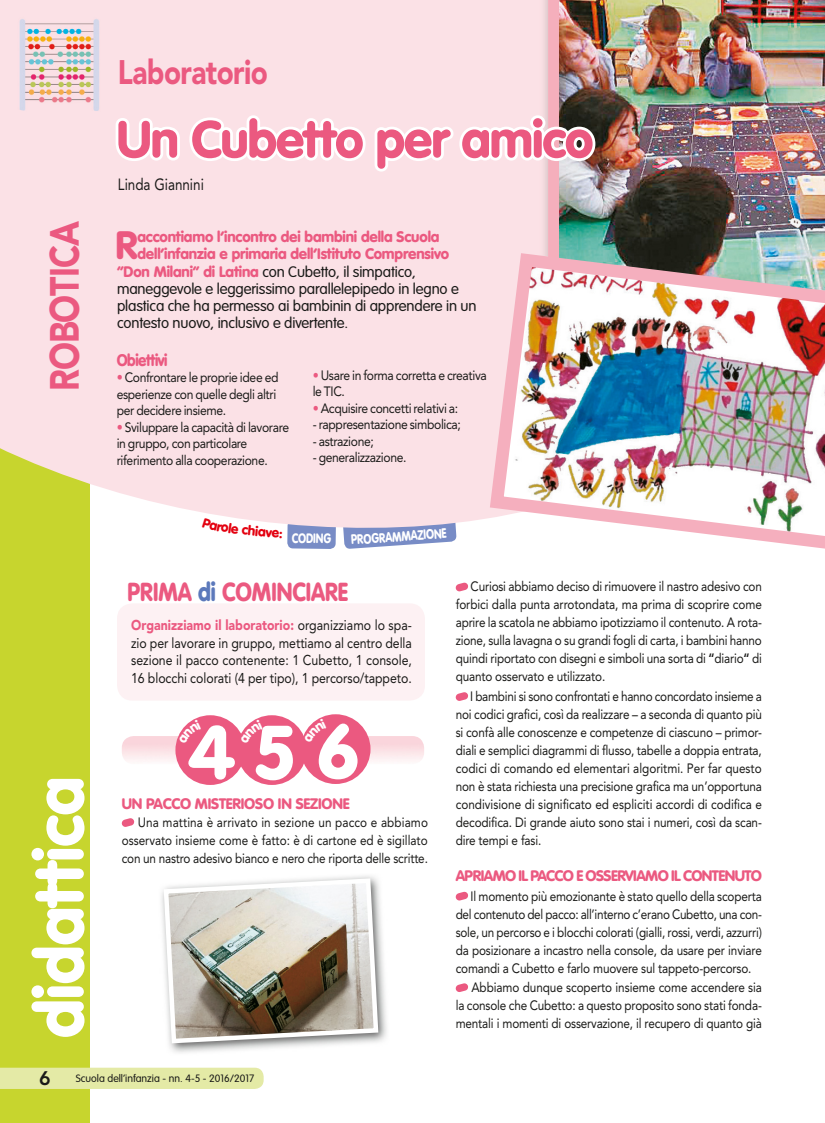
<style>
.page{position:relative;width:825px;height:1123px;background:#fff}
.page>*{position:absolute;margin:0;border:0;box-sizing:border-box;transform-origin:0 0}
.t1{font:900 75px "VAG Rounded Std";color:#fff}
.t2{font:900 67.5px "VAG Rounded Std";color:#fff}
.t3{font:900 51px "VAG Rounded Std";letter-spacing:-.02em;color:#eb5980}
.t4{font:900 40.5px "Avenir LT Std";letter-spacing:-.03em;color:#eb5980;scale:.83 1}
.t5{font:900 39px "VAG Rounded Std";color:#eb5980}
.t6{font:900 33.75px "Avenir LT Std";letter-spacing:-.02em;color:#eb5980;scale:.83 1}
.t7{font:900 25.65px "VAG Rounded Std";color:#eb5980;scale:.87 1}
.t8{font:800 19.5px "Avenir LT Std";color:#1a1a18}
.t9{font:900 16.5px "VAG Rounded Std";letter-spacing:-.03em;color:#eb5980;scale:.9 1}
.t10{font:16.2px "Avenir LT Std";color:#1a1a18;scale:.83 1}
.t11{font:300 15px "VAG Rounded Std";letter-spacing:-.01em;color:#1a1a18}
.t12{font:900 15px "VAG Rounded Std";letter-spacing:-.01em;color:#eb5980}
.t13{font:900 15px "VAG Rounded Std";letter-spacing:-.035em;color:#eb5980}
.t14{font:14.25px/17.5px "Avenir LT Std";letter-spacing:-.005em;color:#1a1a18;text-align:justify;scale:.87 1}
.t15{font:13.5px/18px "Avenir LT Std";letter-spacing:-.03em;color:#1a1a18;text-align:justify;scale:.87 1}
.t16{font:13.5px/16.5px "Avenir LT Std";letter-spacing:-.03em;color:#1a1a18;scale:.9 1}
.t17{font:900 13.5px "VAG Rounded Std";color:#fff;scale:.8 1}
.t18{font:300 10.5px "VAG Rounded Std";color:#1a1a18}
.s1{font-weight:700;color:#eb5980}
.s2{font-weight:900;color:#eb5980}
.s3{color:#eb5980}
.s4{color:#5c79bb}
.s5{font-weight:800}
</style>
<div class="page">
<div style="left:0;top:1px;width:90px;height:1122px;background:#c7d52e"></div>
<svg style="left:0;top:0;width:548px;height:549px;background:#f8e0e0"></svg>
<div style="left:117px;top:603px;width:308px;height:97px;background:#fdf1f3;border-radius:15px"></div>
<svg style="left:121px;top:818px;width:14px;height:9px"></svg>
<img style="left:122px;top:736px;width:302px;height:28px;border-radius:12px">
<svg style="left:455px;top:582px;width:13px;height:10px"></svg>
<svg style="left:455px;top:692px;width:13px;height:9px"></svg>
<svg style="left:455px;top:891px;width:13px;height:10px"></svg>
<svg style="left:455px;top:983px;width:13px;height:9px"></svg>
<img style="left:18px;top:17px;width:83px;height:94px">
<div style="left:0;top:1067px;width:264px;height:22px;background:#e4eaa6"></div>
<div style="left:175px;top:715px;width:70px;height:70px;background:#eb5980;border-radius:50%"></div>
<div style="left:237px;top:715px;width:70px;height:70px;background:#eb5980;border-radius:50%"></div>
<div style="left:301px;top:714px;width:69px;height:70px;background:#eb5980;border-radius:50%"></div>
<img style="left:169px;top:926px;width:218px;height:127px">
<svg style="left:161px;top:876px;width:220px;height:169px"></svg>
<img style="left:540px;top:0;width:8px;height:112px">
<img style="left:548px;top:0;width:277px;height:246px">
<img style="left:483px;top:246px;width:342px;height:303px">
<svg style="left:113px;top:112px;width:485px;height:62px"></svg>
<svg style="left:202px;top:517px;width:134px;height:32px"></svg>
<svg style="left:178px;top:719px;width:17px;height:18px"></svg>
<svg style="left:240px;top:719px;width:16px;height:15px"></svg>
<svg style="left:304px;top:718px;width:16px;height:17px"></svg>
<h3 class="t6" style="left:118px;top:61px;width:182px">Laboratorio</h3>
<h3 class="t3" style="left:117px;top:118px;width:478px">Un Cubetto per amico</h3>
<p class="t10" style="left:118px;top:177px;width:105px">Linda Giannini</p>
<h3 class="t4" style="left:50px;top:391px;width:206px;rotate:-90deg">ROBOTICA</h3>
<h3 class="t5" style="left:116px;top:229px;width:24px">R</h3>
<p class="t12" style="left:138px;top:230px;width:303px">accontiamo l’incontro dei bambini della Scuola</p>
<p class="t12" style="left:138px;top:248px;width:313px">dell’infanzia e primaria dell’Istituto Comprensivo</p>
<p class="t11" style="left:117px;top:265px;width:300px"><span class="s1">“</span><span class="s2">Don Milani</span><span class="s1">“</span> <span class="s2">di Latina</span> con Cubetto, il simpatico,</p>
<p class="t11" style="left:117px;top:282px;width:343px">maneggevole e leggerissimo parallelepipedo in legno e</p>
<p class="t11" style="left:117px;top:299px;width:361px">plastica che ha permesso ai bambinin di apprendere in un</p>
<p class="t11" style="left:117px;top:317px;width:233px">contesto nuovo, inclusivo e divertente.</p>
<p class="t9" style="left:117px;top:353px;width:58px">Obiettivi</p>
<p class="t16" style="left:117px;top:370px;width:181px"><span class="s3">•</span> Confrontare le proprie idee ed esperienze con quelle degli altri per decidere insieme.</p>
<p class="t16" style="left:117px;top:420px;width:193px"><span class="s3">•</span> Sviluppare la capacità di lavorare in gruppo, con particolare riferimento alla cooperazione.</p>
<p class="t16" style="left:313px;top:368px;width:195px"><span class="s3">•</span> Usare in forma corretta e creativa le TIC.</p>
<p class="t16" style="left:313px;top:401px;width:163px"><span class="s3">•</span> Acquisire concetti relativi a:</p>
<p class="t16" style="left:313px;top:417px;width:166px">- rappresentazione simbolica;</p>
<p class="t16" style="left:313px;top:434px;width:69px">- astrazione;</p>
<p class="t16" style="left:313px;top:450px;width:106px">- generalizzazione.</p>
<h2 class="t2" style="left:31px;top:1037px;width:263px;rotate:-90deg">didattica</h2>
<p class="t17" style="left:292px;top:532px;width:51px;rotate:1deg">CODING</p>
<p class="t17" style="left:351px;top:534px;width:121px;rotate:-4deg">PROGRAMMAZIONE</p>
<h3 class="t7" style="left:127px;top:581px;width:255px">PRIMA <span class="s4">di</span> COMINCIARE</h3>
<p class="t14" style="left:131px;top:617px;width:324px"><span class="s2">Organizziamo il laboratorio:</span> organizziamo lo spa&shy;zio per lavorare in gruppo, mettiamo al centro della sezione il pacco contenente: 1 Cubetto, 1 console, 16 blocchi colorati (4 per tipo), 1 percorso/tappeto.</p>
<h1 class="t1" style="left:189px;top:721px;width:171px">4 5 6</h1>
<p class="t12" style="left:122px;top:797px;width:229px">UN PACCO MISTERIOSO IN SEZIONE</p>
<p class="t15" style="left:122px;top:814px;width:353px;text-indent:16px">Una mattina è arrivato in sezione un pacco e abbiamo osservato insieme come è fatto: è di cartone ed è sigillato con un nastro adesivo bianco e nero che riporta delle scritte.</p>
<p class="t15" style="left:456px;top:579px;width:353px;text-indent:15px">Curiosi abbiamo deciso di rimuovere il nastro adesivo con forbici dalla punta arrotondata, ma prima di scoprire come aprire la scatola ne abbiamo ipotizziamo il contenuto. A rota&shy;zione, sulla lavagna o su grandi fogli di carta, i bambini hanno quindi riportato con disegni e simboli una sorta di <span class="s5">“</span>diario<span class="s5">“</span> di quanto osservato e utilizzato.</p>
<p class="t15" style="left:456px;top:688px;width:354px;text-indent:14px">I bambini si sono confrontati e hanno concordato insieme a noi codici grafici, così da realizzare – a seconda di quanto più si confà alle conoscenze e competenze di ciascuno – primor&shy;diali e semplici diagrammi di flusso, tabelle a doppia entrata, codici di comando ed elementari algoritmi. Per far questo non è stata richiesta una precisione grafica ma un’opportuna condivisione di significato ed espliciti accordi di codifica e decodifica. Di grande aiuto sono stai i numeri, così da scan&shy;dire tempi e fasi.</p>
<p class="t13" style="left:456px;top:869px;width:308px">APRIAMO IL PACCO E OSSERVIAMO IL CONTENUTO</p>
<p class="t15" style="left:456px;top:888px;width:353px;text-indent:15px">Il momento più emozionante è stato quello della scoperta del contenuto del pacco: all’interno c’erano Cubetto, una con&shy;sole, un percorso e i blocchi colorati (gialli, rossi, verdi, azzurri) da posizionare a incastro nella console, da usare per inviare comandi a Cubetto e farlo muovere sul tappeto-percorso.</p>
<p class="t15" style="left:456px;top:979px;width:354px;text-indent:16px">Abbiamo dunque scoperto insieme come accendere sia la console che Cubetto: a questo proposito sono stati fonda&shy;mentali i momenti di osservazione, il recupero di quanto già</p>
<h3 class="t8" style="left:39px;top:1066px;width:13px">6</h3>
<p class="t18" style="left:76px;top:1073px;width:180px">Scuola dell’infanzia - nn. 4-5 - 2016/2017</p>
</div>
